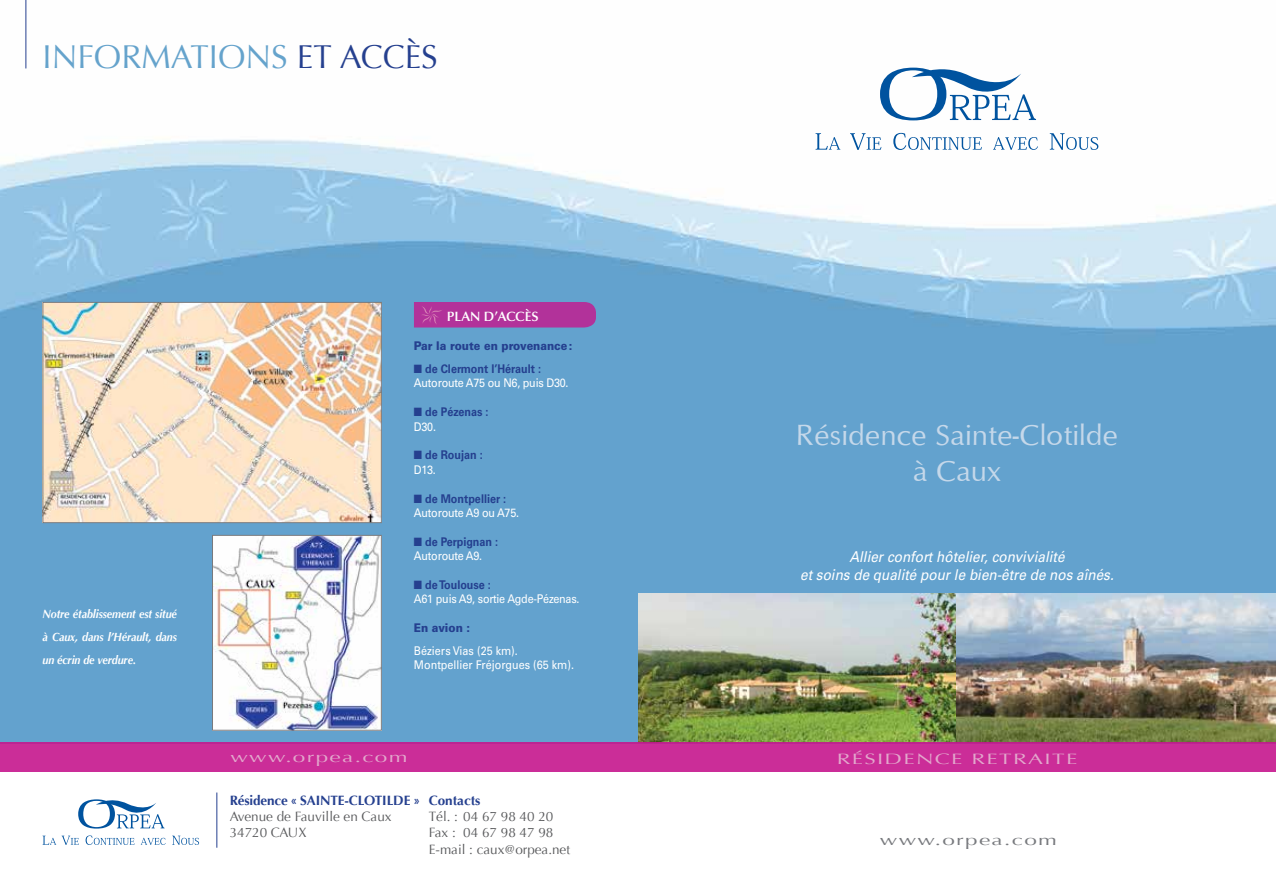
<style>
.page{position:relative;width:1276px;height:893px;background:#fff}
.page>*{position:absolute;margin:0;border:0;box-sizing:border-box;transform-origin:0 0}
.t1{font:33px "Optima";color:#65a3cc}
.t2{font:33px "Optima";color:#25408f}
.t3{font:30px/36px "Optimum";color:#c5d8ea;text-align:center}
.t4{font:italic 15px/18px "Univers";color:#fff;text-align:center;scale:.9 1}
.t5{font:15px "Optima";letter-spacing:.06em;color:#e2a8cc;scale:1.5 1}
.t6{font:15px "Optima";letter-spacing:.06em;color:#787a7e;scale:1.5 1}
.t7{font:13.5px/16.2px "Optima";color:#58595b}
.t8{font:700 13.5px "Optima";letter-spacing:-.01em;color:#25408f}
.t9{font:600 13.5px "Optima";color:#fff}
.t10{font:12px/14.4px "Univers";letter-spacing:-.02em;color:#fff;scale:.9 1}
.t11{font:italic 700 12px/23.1px "Optima";letter-spacing:-.01em;color:#fff;text-align:justify;scale:.9 1}
.t12{font:700 12px/14.4px "Univers";color:#25408f;scale:.9 1}
.t13{font:12px/14.4px "Univers";color:#fff;scale:.9 1}
.t14{font:900 12px "Univers";color:#25408f;scale:.9 1}
.s1{color:#25408f}
.s2{font-weight:700;color:#25408f}
.s3{font-weight:400;color:#fff}
</style>
<div class="page">
<img style="left:0;top:0;width:1276px;height:743px">
<svg style="left:815px;top:133px;width:25px;height:17px"></svg>
<svg style="left:850px;top:133px;width:31px;height:17px"></svg>
<svg style="left:893px;top:133px;width:89px;height:17px"></svg>
<svg style="left:993px;top:137px;width:45px;height:13px"></svg>
<svg style="left:1049px;top:133px;width:49px;height:17px"></svg>
<svg style="left:880px;top:60px;width:156px;height:60px"></svg>
<svg style="left:43px;top:836px;width:13px;height:9px"></svg>
<svg style="left:62px;top:836px;width:17px;height:9px"></svg>
<svg style="left:86px;top:835px;width:49px;height:10px"></svg>
<svg style="left:141px;top:838px;width:25px;height:7px"></svg>
<svg style="left:172px;top:836px;width:27px;height:9px"></svg>
<svg style="left:78px;top:799px;width:87px;height:30px"></svg>
<img style="left:638px;top:593px;width:638px;height:149px">
<hr style="left:216px;top:792px;width:1px;height:56px;background:#25408f">
<hr style="left:26px;top:0;width:1px;height:68px;background:#25408f">
<div style="left:0;top:743px;width:1276px;height:29px;background:#cb2d98"></div>
<img style="left:45px;top:304px;width:335px;height:217px">
<div style="left:43px;top:302px;width:339px;height:221px;border:1px solid #787a7e"></div>
<div style="left:414px;top:302px;width:182px;height:25px;background:#b2329a"></div>
<img style="left:214px;top:537px;width:166px;height:192px">
<div style="left:212px;top:535px;width:170px;height:196px;border:1px solid #787a7e"></div>
<h1 class="t1" style="left:43px;top:38px;width:320px">Informations <span class="s1">et acc</span></h1>
<h1 class="t2" style="left:405px;top:38px;width:34px">ès</h1>
<p class="t11" style="left:43px;top:602px;width:151px">Notre établissement est situé à Caux, dans l’Hérault, dans un écrin de verdure.</p>
<p class="t9" style="left:447px;top:309px;width:93px">PLAN D’ACCÈS</p>
<p class="t14" style="left:414px;top:338px;width:178px">Par la route en provenance:</p>
<p class="t10" style="left:414px;top:362px;width:173px"><span class="s1">■</span> <span class="s2">de Clermont l’Hérault :<br></span>Autoroute A75 ou N6, puis D30.</p>
<p class="t12" style="left:414px;top:405px;width:84px">■ de Pézenas :<br><span class="s3">D30.</span></p>
<p class="t12" style="left:414px;top:448px;width:78px">■ de Roujan :<br><span class="s3">D13.</span></p>
<p class="t10" style="left:414px;top:491px;width:118px"><span class="s1">■</span> <span class="s2">de Montpellier :<br></span>Autoroute A9 ou A75.</p>
<p class="t12" style="left:414px;top:534px;width:95px">■ de Perpignan :<br><span class="s3">Autoroute A9.</span></p>
<p class="t10" style="left:414px;top:578px;width:185px"><span class="s1">■</span> <span class="s2">de Toulouse :<br></span>A61 puis A9, sortie Agde-Pézenas.</p>
<p class="t14" style="left:414px;top:620px;width:64px">En avion :</p>
<p class="t13" style="left:414px;top:644px;width:179px">Béziers Vias (25 km).<br>Montpellier Fréjorgues (65 km).</p>
<h2 class="t3" style="left:796px;top:416px;width:323px">Résidence Sainte-Clotilde à Caux</h2>
<p class="t4" style="left:800px;top:547px;width:350px">Allier confort hôtelier, convivialité<br>et soins de qualité pour le bien-être de nos aînés.</p>
<p class="t5" style="left:230px;top:748px;width:120px">www.orpea.com</p>
<p class="t5" style="left:836px;top:750px;width:76px">Rési dence</p>
<p class="t5" style="left:971px;top:750px;width:10px">Ret</p>
<p class="t5" style="left:1013px;top:750px;width:19px">raite</p>
<p class="t8" style="left:230px;top:792px;width:192px">Résidence « Sainte-Clotilde »</p>
<p class="t7" style="left:230px;top:809px;width:163px">Avenue de Fauville en Caux<br>34720 Caux</p>
<p class="t8" style="left:429px;top:792px;width:53px">Contacts</p>
<p class="t7" style="left:429px;top:809px;width:143px">Tél. : 04 67 98 40 20<br>Fax : 04 67 98 47 98<br>E-mail : caux@orpea.net</p>
<p class="t6" style="left:880px;top:831px;width:120px">www.orpea.com</p>
</div>
